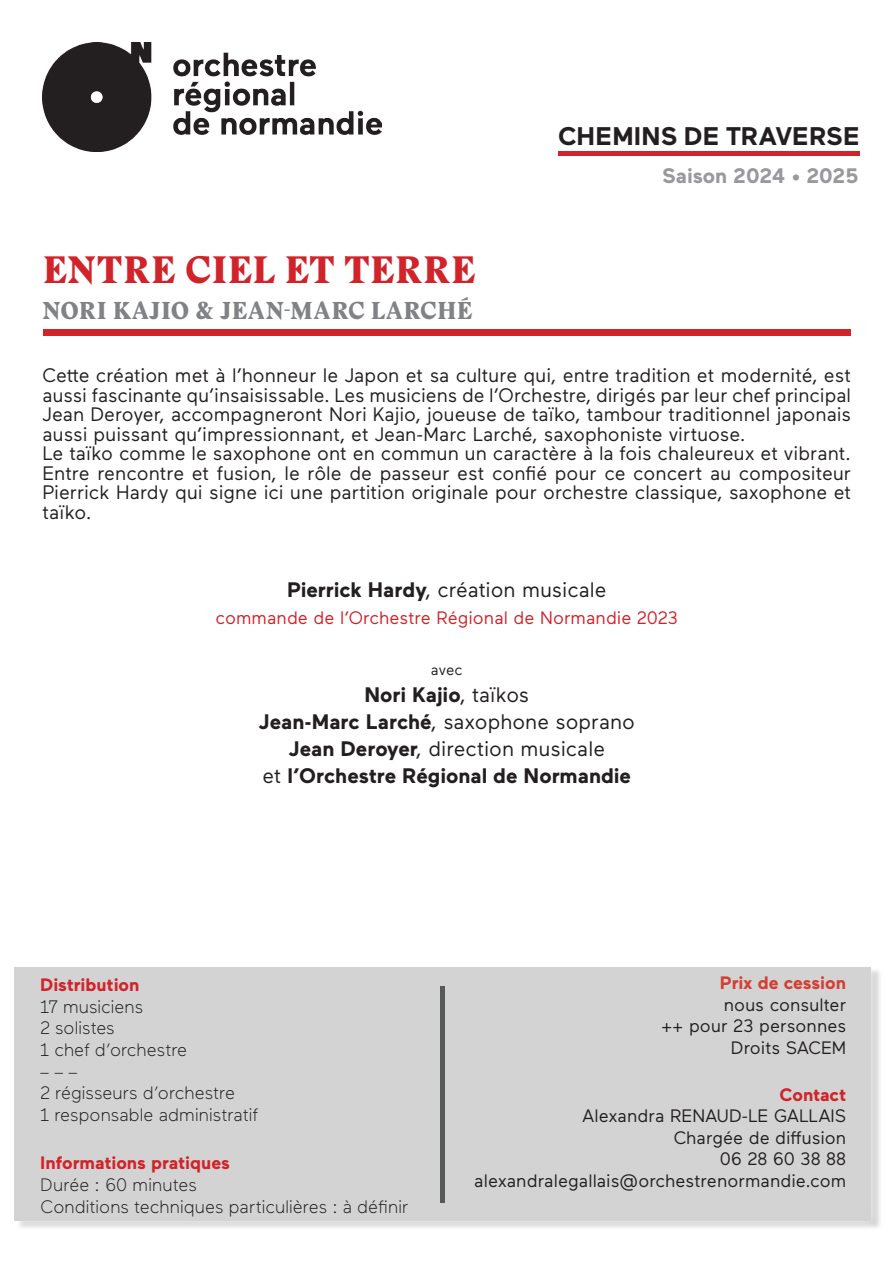
<style>
.page{position:relative;width:893px;height:1263px;background:#fff}
.page>*{position:absolute;margin:0;border:0;box-sizing:border-box;transform-origin:0 0}
.PLAQ-soustitre{font:37.5px "Stanley Poster";letter-spacing:.01em;color:#d1232a}
.PLAQ-genre{font:700 25.5px "Maax";letter-spacing:.005em;color:#231f20}
.PLAQ-compos{font:24px "Stanley Poster";letter-spacing:.015em;color:#808285}
.PLAQ-soliste-soustitre{font:21px "Maax";color:#231f20}
.PLAQ-soliste-soustitre-2{font:700 21px "Maax";color:#231f20}
.PLAQ-mvt-commande-crea{font:700 21px "Maax";letter-spacing:-.01em;color:#97999c}
.PLAQ-soliste-soustitre-3{font:19.5px/19.5px "Maax";color:#231f20;text-align:justify}
.détail_technique{font:300 18px "Maax";letter-spacing:.005em;color:#231f20}
.détail_technique-2{font:18px "Maax";color:#231f20}
.PLAQ-soliste-soustitre-4{font:18px "Maax";letter-spacing:.005em;color:#d1232a}
.sous-titre_rouge{font:18px "Maax";color:#231f20}
.sous-titre_rouge-2{font:700 18px "Maax";color:#d1232a}
.détail_technique-3{font:700 18px "Maax";letter-spacing:-.005em;color:#d53f33}
.PLAQ-soliste-soustitre-5{font:15px "Maax";color:#231f20}
.s1{font-weight:700}
.s2{font-weight:400}
</style>
<div class="page">
<div style="left:43px;top:330px;width:807px;height:6px;background:#d1232a"></div>
<div style="left:4px;top:957px;width:876px;height:273px;background:#fff;opacity:.75"></div>
<div style="left:14px;top:966px;width:857px;height:254px;background:#d3d3d3"></div>
<img style="left:43px;top:43px;width:339px;height:109px">
<hr style="left:440px;top:986px;width:4px;height:216px;background:#57585a">
<div style="left:558px;top:151px;width:301px;height:5px;background:#d1232a"></div>
<p class="PLAQ-soustitre" style="left:43px;top:244px;width:435px">ENTRE CIEL ET TERRE</p>
<p class="PLAQ-compos" style="left:43px;top:294px;width:432px">NORI KAJIO &amp; JEAN-MARC LARCHÉ</p>
<p class="PLAQ-genre" style="left:558px;top:119px;width:303px">CHEMINS DE TRAVERSE</p>
<p class="PLAQ-mvt-commande-crea" style="left:662px;top:162px;width:198px">Saison 2024 • 2025</p>
<p class="PLAQ-soliste-soustitre-3" style="left:43px;top:365px;width:810px">Cette création met à l’honneur le Japon et sa culture qui, entre tradition et modernité, est aussi fascinante qu’insaisissable. Les musiciens de l’Orchestre, dirigés par leur chef principal Jean Deroyer, accompagneront Nori Kajio, joueuse de taïko, tambour traditionnel japonais aussi puissant qu’impressionnant, et Jean-Marc Larché, saxophoniste virtuose.</p>
<p class="PLAQ-soliste-soustitre-3" style="left:43px;top:443px;width:810px">Le taïko comme le saxophone ont en commun un caractère à la fois chaleureux et vibrant.<br>Entre rencontre et fusion, le rôle de passeur est confié pour ce concert au compositeur Pierrick Hardy qui signe ici une partition originale pour orchestre classique, saxophone et taïko.</p>
<p class="PLAQ-soliste-soustitre" style="left:287px;top:576px;width:321px"><span class="s1">Pierrick Hardy</span>, création musicale</p>
<p class="PLAQ-soliste-soustitre-4" style="left:216px;top:606px;width:464px">commande de l’Orchestre Régional de Normandie 2023</p>
<p class="PLAQ-soliste-soustitre-5" style="left:431px;top:660px;width:33px">avec</p>
<p class="PLAQ-soliste-soustitre-2" style="left:364px;top:680px;width:166px">Nori Kajio<span class="s2">, taïkos</span></p>
<p class="PLAQ-soliste-soustitre" style="left:259px;top:708px;width:378px"><span class="s1">Jean-Marc Larché</span>, saxophone soprano</p>
<p class="PLAQ-soliste-soustitre" style="left:289px;top:735px;width:318px"><span class="s1">Jean Deroyer</span>, direction musicale</p>
<p class="PLAQ-soliste-soustitre-2" style="left:262px;top:761px;width:370px"><span class="s2">et</span> l’Orchestre Régional de Normandie</p>
<p class="sous-titre_rouge-2" style="left:40px;top:973px;width:101px">Distribution</p>
<p class="détail_technique" style="left:40px;top:995px;width:105px">17 musiciens</p>
<p class="détail_technique" style="left:40px;top:1016px;width:76px">2 solistes</p>
<p class="détail_technique" style="left:40px;top:1038px;width:149px">1 chef d’orchestre</p>
<p class="détail_technique" style="left:40px;top:1060px;width:39px">– – –</p>
<p class="détail_technique" style="left:40px;top:1081px;width:196px">2 régisseurs d’orchestre</p>
<p class="détail_technique" style="left:40px;top:1103px;width:219px">1 responsable administratif</p>
<p class="sous-titre_rouge-2" style="left:40px;top:1151px;width:191px">Informations pratiques</p>
<p class="détail_technique" style="left:40px;top:1173px;width:158px">Durée : 60 minutes</p>
<p class="détail_technique" style="left:40px;top:1195px;width:370px">Conditions techniques particulières : à définir</p>
<p class="détail_technique-3" style="left:720px;top:971px;width:128px">Prix de cession</p>
<p class="sous-titre_rouge" style="left:724px;top:993px;width:124px">nous consulter</p>
<p class="sous-titre_rouge" style="left:661px;top:1014px;width:186px">++ pour 23 personnes</p>
<p class="sous-titre_rouge" style="left:731px;top:1036px;width:117px">Droits SACEM</p>
<p class="sous-titre_rouge-2" style="left:779px;top:1082px;width:68px">Contact</p>
<p class="détail_technique-2" style="left:582px;top:1104px;width:265px">Alexandra RENAUD-LE GALLAIS</p>
<p class="détail_technique-2" style="left:674px;top:1126px;width:174px">Chargée de diffusion</p>
<p class="détail_technique-2" style="left:720px;top:1147px;width:128px">06 28 60 38 88</p>
<p class="détail_technique-2" style="left:474px;top:1169px;width:373px">alexandralegallais@orchestrenormandie.com</p>
</div>
